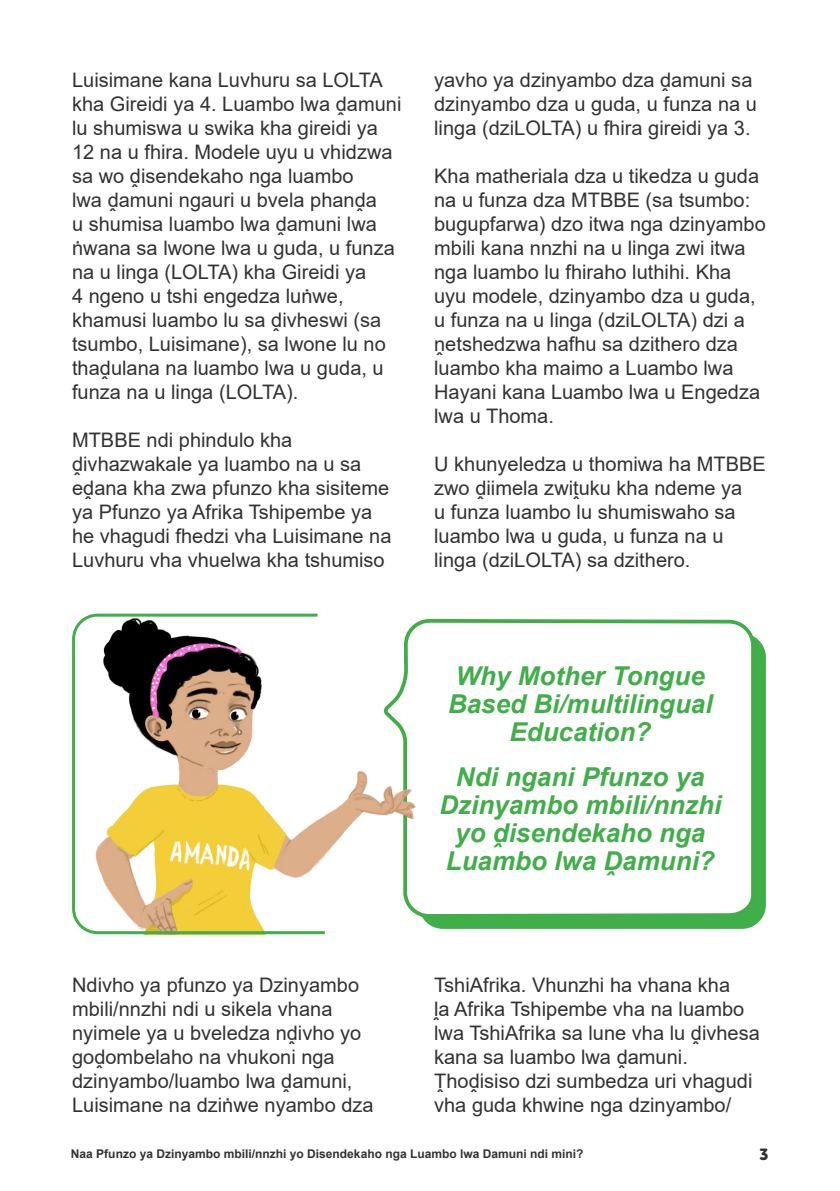
<style>
.page{position:relative;width:840px;height:1191px;background:#fff}
.page>*{position:absolute;margin:0;border:0;box-sizing:border-box;transform-origin:0 0}
.t1{font:italic 700 26px/28px "Arial";color:#40ae49;text-align:center}
.t2{font:20px/24px "Arial";color:#333233}
.t3{font:16px "Museo Sans Rounded 900";color:#333233}
.t4{font:700 12px "Arial";color:#333233}
</style>
<div class="page">
<div style="left:418px;top:633px;width:347px;height:296px;background:#40ae49;border-radius:24px"></div>
<div style="left:429px;top:619px;width:327px;height:295px;background:#fff"></div>
<img style="left:328px;top:619px;width:101px;height:306px">
<svg style="left:72px;top:613px;width:256px;height:322px"></svg>
<p class="t2" style="left:72px;top:67px;width:331px">Luisimane kana Luvhuru sa LOLTA kha Gireidi ya 4. Luambo lwa ḓamuni lu shumiswa u swika kha gireidi ya<br>12 na u fhira. Modele uyu u vhidzwa sa wo ḓisendekaho nga luambo<br>lwa ḓamuni ngauri u bvela phanḓa<br>u shumisa luambo lwa ḓamuni lwa ṅwana sa lwone lwa u guda, u funza na u linga (LOLTA) kha Gireidi ya<br>4 ngeno u tshi engedza luṅwe, khamusi luambo lu sa ḓivheswi (sa tsumbo, Luisimane), sa lwone lu no thaḓulana na luambo lwa u guda, u funza na u linga (LOLTA).</p>
<p class="t2" style="left:72px;top:427px;width:321px">MTBBE ndi phindulo kha ḓivhazwakale ya luambo na u sa eḓana kha zwa pfunzo kha sisiteme ya Pfunzo ya Afrika Tshipembe ya he vhagudi fhedzi vha Luisimane na<br>Luvhuru vha vhuelwa kha tshumiso</p>
<p class="t2" style="left:434px;top:67px;width:324px">yavho ya dzinyambo dza ḓamuni sa dzinyambo dza u guda, u funza na u linga (dziLOLTA) u fhira gireidi ya 3.</p>
<p class="t2" style="left:434px;top:163px;width:333px">Kha matheriala dza u tikedza u guda na u funza dza MTBBE (sa tsumbo: bugupfarwa) dzo itwa nga dzinyambo mbili kana nnzhi na u linga zwi itwa nga luambo lu fhiraho luthihi. Kha uyu modele, dzinyambo dza u guda, u funza na u linga (dziLOLTA) dzi a ṋetshedzwa hafhu sa dzithero dza luambo kha maimo a Luambo lwa<br>Hayani kana Luambo lwa u Engedza lwa u Thoma.</p>
<p class="t2" style="left:434px;top:451px;width:333px">U khunyeledza u thomiwa ha MTBBE zwo ḓiimela zwiṱuku kha ndeme ya<br>u funza luambo lu shumiswaho sa luambo lwa u guda, u funza na u linga (dziLOLTA) sa dzithero.</p>
<p class="t1" style="left:448px;top:663px;width:266px">Why Mother Tongue<br>Based Bi/multilingual<br>Education?</p>
<p class="t1" style="left:439px;top:763px;width:283px">Ndi ngani Pfunzo ya<br>Dzinyambo mbili/nnzhi yo ḓisendekaho nga<br>Luambo lwa Ḓamuni?</p>
<p class="t2" style="left:72px;top:973px;width:303px">Ndivho ya pfunzo ya Dzinyambo mbili/nnzhi ndi u sikela vhana nyimele ya u bveledza nḓivho yo goḓombelaho na vhukoni nga dzinyambo/luambo lwa ḓamuni,<br>Luisimane na dziṅwe nyambo dza</p>
<p class="t2" style="left:434px;top:973px;width:327px">TshiAfrika. Vhunzhi ha vhana kha<br>ḽa Afrika Tshipembe vha na luambo lwa TshiAfrika sa lune vha lu ḓivhesa kana sa luambo lwa ḓamuni.<br>Ṱhoḓisiso dzi sumbedza uri vhagudi vha guda khwine nga dzinyambo/</p>
<p class="t4" style="left:71px;top:1144px;width:514px">Naa Pfunzo ya Dzinyambo mbili/nnzhi yo Disendekaho nga Luambo lwa Damuni ndi mini?</p>
<p class="t3" style="left:759px;top:1145px;width:11px">3</p>
</div>
